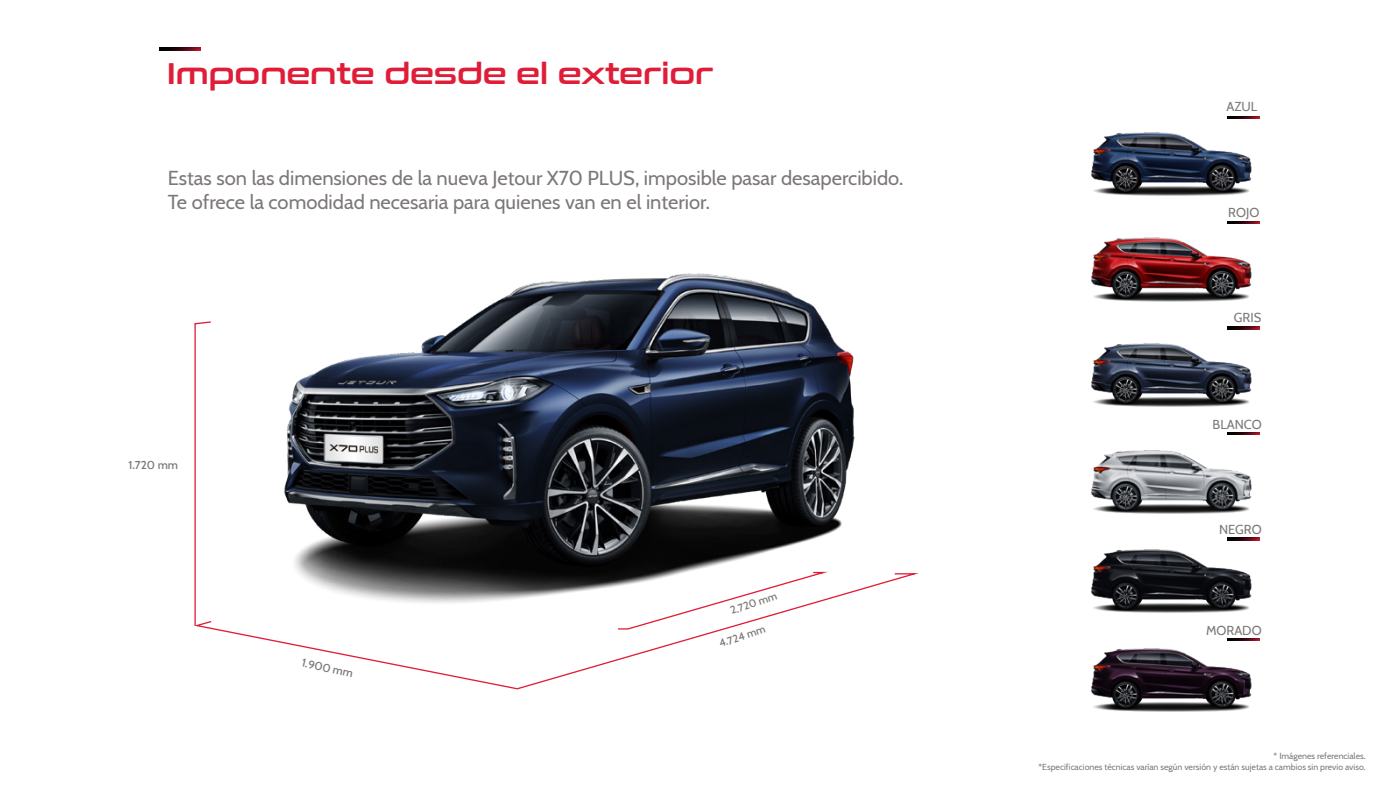
<style>
.page{position:relative;width:1400px;height:788px;background:#fff}
.page>*{position:absolute;margin:0;border:0;box-sizing:border-box;transform-origin:0 0}
.t1{font:29.75px "Conthrax Sb";color:#e01d38}
.t2{font:20.12px/24.2px "Cabin";color:#7d7878}
.t3{font:12.95px "Cabin";color:#7d7878}
.t4{font:500 11.64px "Cabin";color:#7d7878}
.t5{font:500 10.94px "Cabin";color:#7d7878}
.t6{font:8.75px/10.5px "Cabin";color:#7d7878;text-align:right}
</style>
<div class="page">
<img style="left:1091px;top:432px;width:169px;height:78px">
<img style="left:1091px;top:510px;width:169px;height:99px">
<img style="left:1091px;top:609px;width:169px;height:103px">
<img style="left:1091px;top:326px;width:169px;height:81px">
<img style="left:1091px;top:221px;width:169px;height:81px">
<img style="left:1091px;top:116px;width:169px;height:80px">
<img style="left:284px;top:273px;width:571px;height:299px">
<svg style="left:201px;top:572px;width:718px;height:118px"></svg>
<svg style="left:617px;top:571px;width:215px;height:59px"></svg>
<svg style="left:194px;top:321px;width:18px;height:306px"></svg>
<svg style="left:1227px;top:116px;width:32px;height:3px"></svg>
<svg style="left:1227px;top:221px;width:32px;height:3px"></svg>
<svg style="left:1227px;top:327px;width:32px;height:2px"></svg>
<svg style="left:1227px;top:432px;width:32px;height:2px"></svg>
<svg style="left:1227px;top:537px;width:32px;height:3px"></svg>
<svg style="left:1227px;top:638px;width:32px;height:3px"></svg>
<svg style="left:160px;top:48px;width:41px;height:3px"></svg>
<h1 class="t1" style="left:167px;top:51px;width:548px">Imponente desde el exterior</h1>
<p class="t2" style="left:168px;top:164px;width:737px">Estas son las dimensiones de la nueva Jetour X70 PLUS, imposible pasar desapercibido.<br>Te ofrece la comodidad necesaria para quienes van en el interior.</p>
<p class="t4" style="left:128px;top:456px;width:51px">1.720 mm</p>
<p class="t4" style="left:304px;top:653px;width:54px;rotate:13deg">1.900 mm</p>
<p class="t5" style="left:728px;top:602px;width:50px;rotate:-18deg">2.720 mm</p>
<p class="t5" style="left:717px;top:635px;width:50px;rotate:-18deg">4.724 mm</p>
<p class="t3" style="left:1226px;top:97px;width:32px">AZUL</p>
<p class="t3" style="left:1228px;top:202px;width:33px">ROJO</p>
<p class="t3" style="left:1234px;top:307px;width:29px">GRIS</p>
<p class="t3" style="left:1213px;top:414px;width:51px">BLANCO</p>
<p class="t3" style="left:1219px;top:519px;width:44px">NEGRO</p>
<p class="t3" style="left:1206px;top:620px;width:57px">MORADO</p>
<p class="t6" style="left:1039px;top:750px;width:329px">* Imágenes referenciales.<br>*Especificaciones técnicas varían según versión y están sujetas a cambios sin previo aviso.</p>
</div>
